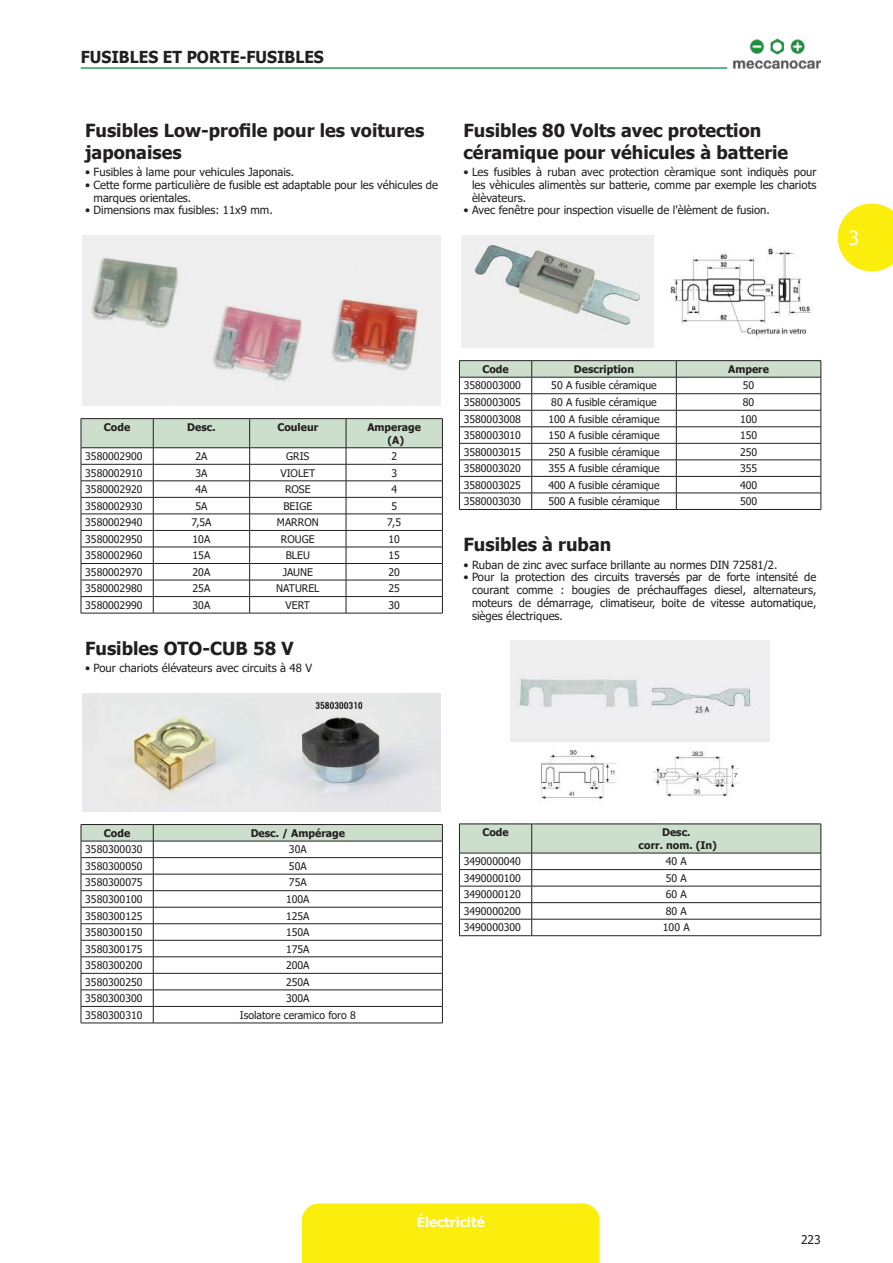
<style>
.page{position:relative;width:893px;height:1263px;background:#fff}
.page>*{position:absolute;margin:0;border:0;box-sizing:border-box;transform-origin:0 0}
.t1{font:19.5px "Tahoma";color:#fff}
.t2{font:700 18px/21.6px "Tahoma";color:#231f20}
.t3{font:700 16.5px "Tahoma";color:#231f20;scale:.95 1}
.t4{font:700 13.5px "Tahoma";color:#fff}
.t5{font:12px "Tahoma";color:#231f20}
.t6{font:11.25px/12.8px "Tahoma";color:#231f20;text-align:justify}
.t7{font:10.5px "Tahoma";color:#231f20}
.t8{font:700 10.5px/12.6px "Tahoma";color:#231f20;text-align:center}
</style>
<div class="page">
<div style="left:302px;top:1203px;width:298px;height:60px;background:#fbed0c"></div>
<svg style="left:838px;top:203px;width:55px;height:69px"></svg>
<img style="left:733px;top:38px;width:88px;height:31px">
<hr style="left:81px;top:67px;width:646px;height:2px;background:#2a9e59">
<img style="left:83px;top:236px;width:357px;height:170px">
<hr style="left:81px;top:418px;width:72px;height:1px;background:#231f20">
<hr style="left:153px;top:418px;width:97px;height:1px;background:#231f20">
<hr style="left:250px;top:418px;width:96px;height:1px;background:#231f20">
<hr style="left:346px;top:418px;width:97px;height:1px;background:#231f20">
<svg style="left:81px;top:419px;width:362px;height:194px"></svg>
<hr style="left:81px;top:613px;width:72px;height:1px;background:#231f20">
<hr style="left:153px;top:613px;width:97px;height:1px;background:#231f20">
<hr style="left:250px;top:613px;width:96px;height:1px;background:#231f20">
<hr style="left:346px;top:613px;width:97px;height:1px;background:#231f20">
<img style="left:83px;top:693px;width:357px;height:118px">
<svg style="left:81px;top:824px;width:362px;height:199px"></svg>
<hr style="left:81px;top:1023px;width:72px;height:1px;background:#231f20">
<hr style="left:153px;top:1023px;width:290px;height:1px;background:#231f20">
<img style="left:461px;top:236px;width:351px;height:112px">
<hr style="left:459px;top:360px;width:73px;height:1px;background:#231f20">
<hr style="left:532px;top:360px;width:144px;height:1px;background:#231f20">
<hr style="left:676px;top:360px;width:145px;height:1px;background:#231f20">
<svg style="left:459px;top:361px;width:363px;height:148px"></svg>
<hr style="left:459px;top:509px;width:73px;height:1px;background:#231f20">
<hr style="left:532px;top:509px;width:144px;height:1px;background:#231f20">
<hr style="left:676px;top:509px;width:145px;height:1px;background:#231f20">
<img style="left:511px;top:641px;width:258px;height:161px">
<svg style="left:459px;top:824px;width:363px;height:111px"></svg>
<hr style="left:459px;top:935px;width:73px;height:1px;background:#231f20">
<hr style="left:532px;top:935px;width:289px;height:1px;background:#231f20">
<h3 class="t3" style="left:81px;top:45px;width:21px">Fusibles</h3>
<h3 class="t3" style="left:163px;top:45px;width:99px">et porte-fusibles</h3>
<h2 class="t2" style="left:85px;top:120px;width:341px">Fusibles Low-profile pour les voitures japonaises</h2>
<p class="t6" style="left:85px;top:166px;width:211px">• Fusibles à lame pour vehicules Japonais.</p>
<p class="t6" style="left:94px;top:179px;width:346px;text-indent:-9px">• Cette forme particulière de fusible est adaptable pour les véhicules de marques orientales.</p>
<p class="t6" style="left:85px;top:205px;width:189px">• Dimensions max fusibles: 11x9 mm.</p>
<h2 class="t2" style="left:463px;top:120px;width:326px">Fusibles 80 Volts avec protection céramique pour véhicules à batterie</h2>
<p class="t6" style="left:472px;top:166px;width:346px;text-indent:-9px">• Les fusibles à ruban avec protection cèramique sont indiquès pour les vèhicules alimentès sur batterie, comme par exemple les chariots èlèvateurs.</p>
<p class="t6" style="left:463px;top:205px;width:308px">• Avec fenêtre pour inspection visuelle de l'èlèment de fusion.</p>
<h1 class="t1" style="left:848px;top:225px;width:12px">3</h1>
<p class="t8" style="left:104px;top:421px;width:28px">Code</p>
<p class="t8" style="left:187px;top:421px;width:30px">Desc.</p>
<p class="t8" style="left:277px;top:421px;width:42px">Couleur</p>
<p class="t8" style="left:367px;top:421px;width:55px">Amperage (A)</p>
<p class="t7" style="left:85px;top:449px;width:59px">3580002900</p>
<p class="t7" style="left:195px;top:449px;width:14px">2A</p>
<p class="t7" style="left:286px;top:449px;width:25px">GRIS</p>
<p class="t7" style="left:391px;top:449px;width:7px">2</p>
<p class="t7" style="left:85px;top:466px;width:59px">3580002910</p>
<p class="t7" style="left:195px;top:466px;width:14px">3A</p>
<p class="t7" style="left:280px;top:466px;width:36px">VIOLET</p>
<p class="t7" style="left:391px;top:466px;width:7px">3</p>
<p class="t7" style="left:85px;top:482px;width:59px">3580002920</p>
<p class="t7" style="left:195px;top:482px;width:14px">4A</p>
<p class="t7" style="left:285px;top:482px;width:27px">ROSE</p>
<p class="t7" style="left:391px;top:482px;width:7px">4</p>
<p class="t7" style="left:85px;top:499px;width:59px">3580002930</p>
<p class="t7" style="left:195px;top:499px;width:14px">5A</p>
<p class="t7" style="left:283px;top:499px;width:30px">BEIGE</p>
<p class="t7" style="left:391px;top:499px;width:7px">5</p>
<p class="t7" style="left:85px;top:515px;width:59px">3580002940</p>
<p class="t7" style="left:191px;top:515px;width:22px">7,5A</p>
<p class="t7" style="left:277px;top:515px;width:43px">MARRON</p>
<p class="t7" style="left:387px;top:515px;width:15px">7,5</p>
<p class="t7" style="left:85px;top:532px;width:59px">3580002950</p>
<p class="t7" style="left:193px;top:532px;width:19px">10A</p>
<p class="t7" style="left:281px;top:532px;width:35px">ROUGE</p>
<p class="t7" style="left:388px;top:532px;width:13px">10</p>
<p class="t7" style="left:85px;top:548px;width:59px">3580002960</p>
<p class="t7" style="left:193px;top:548px;width:19px">15A</p>
<p class="t7" style="left:286px;top:548px;width:26px">BLEU</p>
<p class="t7" style="left:388px;top:548px;width:13px">15</p>
<p class="t7" style="left:85px;top:565px;width:59px">3580002970</p>
<p class="t7" style="left:193px;top:565px;width:19px">20A</p>
<p class="t7" style="left:283px;top:565px;width:32px">JAUNE</p>
<p class="t7" style="left:388px;top:565px;width:13px">20</p>
<p class="t7" style="left:85px;top:581px;width:59px">3580002980</p>
<p class="t7" style="left:193px;top:581px;width:19px">25A</p>
<p class="t7" style="left:276px;top:581px;width:45px">NATUREL</p>
<p class="t7" style="left:388px;top:581px;width:13px">25</p>
<p class="t7" style="left:85px;top:598px;width:59px">3580002990</p>
<p class="t7" style="left:193px;top:598px;width:19px">30A</p>
<p class="t7" style="left:286px;top:598px;width:26px">VERT</p>
<p class="t7" style="left:388px;top:598px;width:13px">30</p>
<h2 class="t2" style="left:85px;top:638px;width:210px">Fusibles OTO-CUB 58 V</h2>
<p class="t6" style="left:85px;top:662px;width:229px">• Pour chariots élévateurs avec circuits à 48 V</p>
<p class="t8" style="left:482px;top:363px;width:28px">Code</p>
<p class="t8" style="left:574px;top:363px;width:62px">Description</p>
<p class="t8" style="left:728px;top:363px;width:42px">Ampere</p>
<p class="t7" style="left:464px;top:379px;width:59px">3580003000</p>
<p class="t7" style="left:551px;top:379px;width:107px">50 A fusible céramique</p>
<p class="t7" style="left:743px;top:379px;width:13px">50</p>
<p class="t7" style="left:464px;top:395px;width:59px">3580003005</p>
<p class="t7" style="left:551px;top:395px;width:107px">80 A fusible céramique</p>
<p class="t7" style="left:743px;top:395px;width:13px">80</p>
<p class="t7" style="left:464px;top:412px;width:59px">3580003008</p>
<p class="t7" style="left:548px;top:412px;width:113px">100 A fusible céramique</p>
<p class="t7" style="left:740px;top:412px;width:19px">100</p>
<p class="t7" style="left:464px;top:428px;width:59px">3580003010</p>
<p class="t7" style="left:548px;top:428px;width:113px">150 A fusible céramique</p>
<p class="t7" style="left:740px;top:428px;width:19px">150</p>
<p class="t7" style="left:464px;top:445px;width:59px">3580003015</p>
<p class="t7" style="left:548px;top:445px;width:113px">250 A fusible céramique</p>
<p class="t7" style="left:740px;top:445px;width:19px">250</p>
<p class="t7" style="left:464px;top:461px;width:59px">3580003020</p>
<p class="t7" style="left:548px;top:461px;width:113px">355 A fusible céramique</p>
<p class="t7" style="left:740px;top:461px;width:19px">355</p>
<p class="t7" style="left:464px;top:478px;width:59px">3580003025</p>
<p class="t7" style="left:548px;top:478px;width:113px">400 A fusible céramique</p>
<p class="t7" style="left:740px;top:478px;width:19px">400</p>
<p class="t7" style="left:464px;top:494px;width:59px">3580003030</p>
<p class="t7" style="left:548px;top:494px;width:113px">500 A fusible céramique</p>
<p class="t7" style="left:740px;top:494px;width:19px">500</p>
<h2 class="t2" style="left:463px;top:534px;width:149px">Fusibles à ruban</h2>
<p class="t6" style="left:463px;top:559px;width:315px">• Ruban de zinc avec surface brillante au normes DIN 72581/2.</p>
<p class="t6" style="left:472px;top:571px;width:346px;text-indent:-9px">• Pour la protection des circuits traversés par de forte intensité de courant comme : bougies de préchauffages diesel, alternateurs, moteurs de démarrage, climatiseur, boite de vitesse automatique, sièges électriques.</p>
<p class="t8" style="left:104px;top:827px;width:28px">Code</p>
<p class="t8" style="left:251px;top:827px;width:96px">Desc. / Ampérage</p>
<p class="t7" style="left:85px;top:842px;width:59px">3580300030</p>
<p class="t7" style="left:289px;top:842px;width:19px">30A</p>
<p class="t7" style="left:85px;top:859px;width:59px">3580300050</p>
<p class="t7" style="left:289px;top:859px;width:19px">50A</p>
<p class="t7" style="left:85px;top:875px;width:59px">3580300075</p>
<p class="t7" style="left:289px;top:875px;width:19px">75A</p>
<p class="t7" style="left:85px;top:892px;width:59px">3580300100</p>
<p class="t7" style="left:286px;top:892px;width:25px">100A</p>
<p class="t7" style="left:85px;top:909px;width:59px">3580300125</p>
<p class="t7" style="left:286px;top:909px;width:25px">125A</p>
<p class="t7" style="left:85px;top:925px;width:59px">3580300150</p>
<p class="t7" style="left:286px;top:925px;width:25px">150A</p>
<p class="t7" style="left:85px;top:942px;width:59px">3580300175</p>
<p class="t7" style="left:286px;top:942px;width:25px">175A</p>
<p class="t7" style="left:85px;top:958px;width:59px">3580300200</p>
<p class="t7" style="left:286px;top:958px;width:25px">200A</p>
<p class="t7" style="left:85px;top:975px;width:59px">3580300250</p>
<p class="t7" style="left:286px;top:975px;width:25px">250A</p>
<p class="t7" style="left:85px;top:991px;width:59px">3580300300</p>
<p class="t7" style="left:286px;top:991px;width:25px">300A</p>
<p class="t7" style="left:85px;top:1008px;width:59px">3580300310</p>
<p class="t7" style="left:240px;top:1008px;width:117px">Isolatore ceramico foro 8</p>
<p class="t8" style="left:482px;top:826px;width:28px">Code</p>
<p class="t8" style="left:639px;top:826px;width:80px">Desc.<br>corr. nom. (In)</p>
<p class="t7" style="left:464px;top:854px;width:59px">3490000040</p>
<p class="t7" style="left:666px;top:854px;width:23px">40 A</p>
<p class="t7" style="left:464px;top:871px;width:59px">3490000100</p>
<p class="t7" style="left:666px;top:871px;width:23px">50 A</p>
<p class="t7" style="left:464px;top:887px;width:59px">3490000120</p>
<p class="t7" style="left:666px;top:887px;width:23px">60 A</p>
<p class="t7" style="left:464px;top:904px;width:59px">3490000200</p>
<p class="t7" style="left:666px;top:904px;width:23px">80 A</p>
<p class="t7" style="left:464px;top:921px;width:59px">3490000300</p>
<p class="t7" style="left:663px;top:921px;width:28px">100 A</p>
<p class="t4" style="left:417px;top:1212px;width:69px">Électricité</p>
<p class="t5" style="left:801px;top:1231px;width:21px">223</p>
</div>
